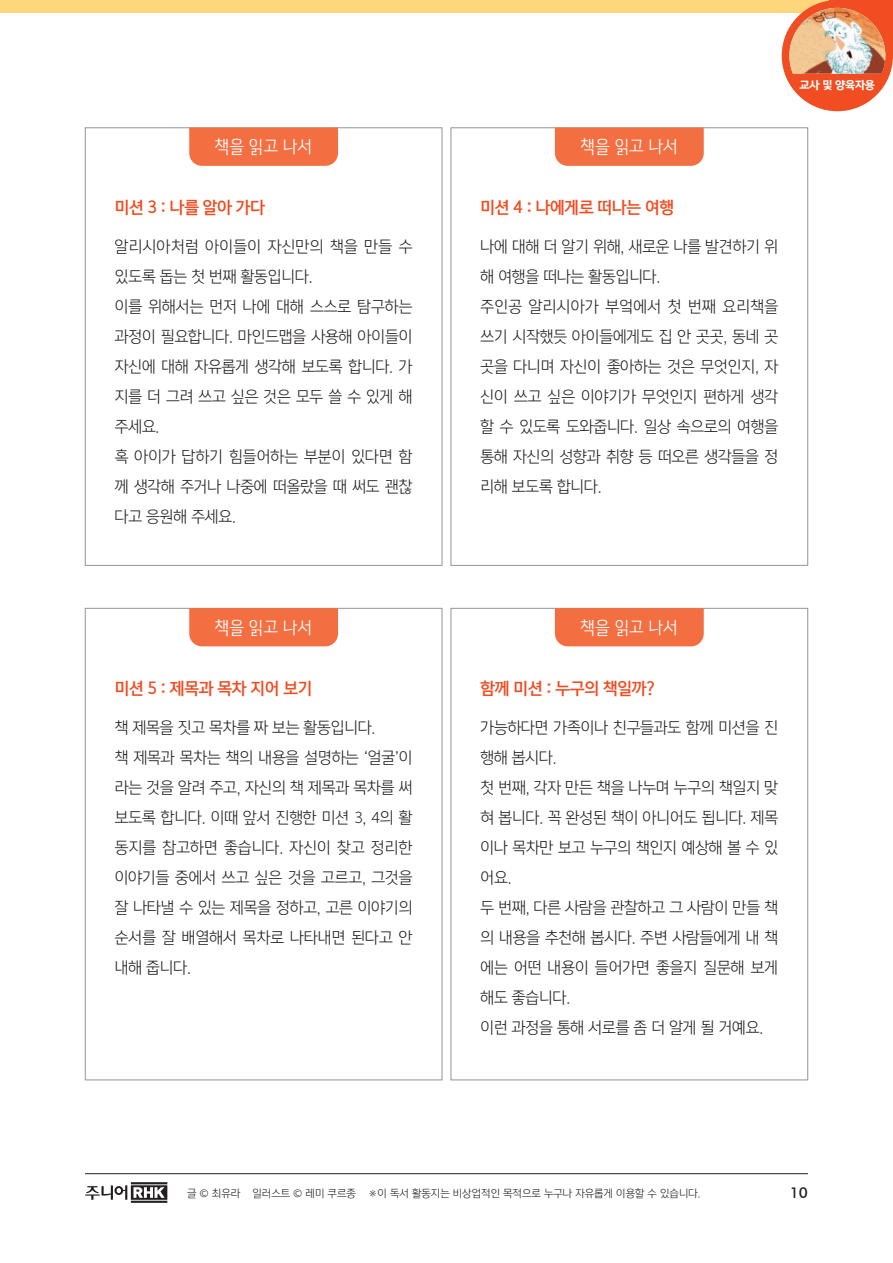
<style>
.page{position:relative;width:893px;height:1263px;background:#fff}
.page>*{position:absolute;margin:0;border:0;box-sizing:border-box;transform-origin:0 0}
.t1{font:18px "YDV Black Fit 66";color:#fff}
.t2{font:15.75px/30px "Yoon Gothic Pro 730";letter-spacing:-.01em;color:#231f20;text-align:justify}
.t3{font:15.75px "Yoon Gothic Pro 770";letter-spacing:-.025em;color:#f04d22;scale:.96 1}
.t4{font:15.75px/30px "Yoon Gothic Pro 730";letter-spacing:.02em;color:#231f20}
.t5{font:500 15px "Futura BT";color:#231f20}
.t6{font:10.5px "Yoon Gothic Pro 730";color:#231f20}
.t7{font:10.5px "Yoon Gothic Pro 780";letter-spacing:-.025em;color:#fff}
</style>
<div class="page">
<svg style="left:85px;top:1182px;width:82px;height:21px"></svg>
<hr style="left:85px;top:1173px;width:723px;height:1px;background:#231f20">
<div style="left:85px;top:608px;width:357px;height:472px;background:#fff;border:1px solid #939598"></div>
<div style="left:451px;top:608px;width:357px;height:472px;background:#fff;border:1px solid #939598"></div>
<div style="left:189px;top:608px;width:149px;height:38px;background:#f36f42"></div>
<div style="left:555px;top:608px;width:149px;height:38px;background:#f36f42"></div>
<div style="left:85px;top:128px;width:357px;height:438px;background:#fff;border:1px solid #939598"></div>
<div style="left:451px;top:128px;width:357px;height:438px;background:#fff;border:1px solid #939598"></div>
<div style="left:189px;top:128px;width:149px;height:38px;background:#f36f42"></div>
<div style="left:555px;top:128px;width:149px;height:38px;background:#f36f42"></div>
<div style="left:0;top:0;width:893px;height:13px;background:#fed77d"></div>
<div style="left:830px;top:0;width:63px;height:56px;background:#f04d22"></div>
<div style="left:782px;top:0;width:111px;height:111px;background:#f04d22;border-radius:50%"></div>
<img style="left:789px;top:8px;width:96px;height:66px">
<p class="t1" style="left:215px;top:136px;width:99px">책을 읽고 나서</p>
<p class="t1" style="left:580px;top:136px;width:99px">책을 읽고 나서</p>
<p class="t3" style="left:115px;top:196px;width:158px">미션 3 : 나를 알아 가다</p>
<p class="t4" style="left:115px;top:231px;width:299px">알리시아처럼 아이들이 자신만의 책을 만들 수 있도록 돕는 첫 번째 활동입니다.</p>
<p class="t2" style="left:115px;top:291px;width:299px">이를 위해서는 먼저 나에 대해 스스로 탐구하는 과정이 필요합니다. 마인드맵을 사용해 아이들이 자신에 대해 자유롭게 생각해 보도록 합니다. 가 지를 더 그려 쓰고 싶은 것은 모두 쓸 수 있게 해 주세요.</p>
<p class="t2" style="left:115px;top:441px;width:299px">혹 아이가 답하기 힘들어하는 부분이 있다면 함 께 생각해 주거나 나중에 떠올랐을 때 써도 괜찮 다고 응원해 주세요.</p>
<p class="t3" style="left:480px;top:196px;width:203px">미션 4 : 나에게로 떠나는 여행</p>
<p class="t2" style="left:480px;top:231px;width:299px">나에 대해 더 알기 위해, 새로운 나를 발견하기 위 해 여행을 떠나는 활동입니다.</p>
<p class="t2" style="left:480px;top:291px;width:299px">주인공 알리시아가 부엌에서 첫 번째 요리책을 쓰기 시작했듯 아이들에게도 집 안 곳곳, 동네 곳 곳을 다니며 자신이 좋아하는 것은 무엇인지, 자 신이 쓰고 싶은 이야기가 무엇인지 편하게 생각 할 수 있도록 도와줍니다. 일상 속으로의 여행을 통해 자신의 성향과 취향 등 떠오른 생각들을 정 리해 보도록 합니다.</p>
<p class="t7" style="left:800px;top:77px;width:77px">교사 및 양육자용</p>
<p class="t1" style="left:215px;top:617px;width:99px">책을 읽고 나서</p>
<p class="t1" style="left:580px;top:617px;width:99px">책을 읽고 나서</p>
<p class="t3" style="left:115px;top:677px;width:208px">미션 5 : 제목과 목차 지어 보기</p>
<p class="t2" style="left:115px;top:712px;width:262px">책 제목을 짓고 목차를 짜 보는 활동입니다.</p>
<p class="t2" style="left:115px;top:742px;width:299px">책 제목과 목차는 책의 내용을 설명하는 ‘얼굴’이 라는 것을 알려 주고, 자신의 책 제목과 목차를 써 보도록 합니다. 이때 앞서 진행한 미션 3, 4의 활 동지를 참고하면 좋습니다. 자신이 찾고 정리한 이야기들 중에서 쓰고 싶은 것을 고르고, 그것을 잘 나타낼 수 있는 제목을 정하고, 고른 이야기의 순서를 잘 배열해서 목차로 나타내면 된다고 안 내해 줍니다.</p>
<p class="t3" style="left:480px;top:677px;width:183px">함께 미션 : 누구의 책일까?</p>
<p class="t2" style="left:480px;top:712px;width:299px">가능하다면 가족이나 친구들과도 함께 미션을 진 행해 봅시다.</p>
<p class="t2" style="left:480px;top:772px;width:299px">첫 번째, 각자 만든 책을 나누며 누구의 책일지 맞 혀 봅니다. 꼭 완성된 책이 아니어도 됩니다. 제목 이나 목차만 보고 누구의 책인지 예상해 볼 수 있 어요.</p>
<p class="t2" style="left:480px;top:892px;width:299px">두 번째, 다른 사람을 관찰하고 그 사람이 만들 책 의 내용을 추천해 봅시다. 주변 사람들에게 내 책 에는 어떤 내용이 들어가면 좋을지 질문해 보게 해도 좋습니다.</p>
<p class="t2" style="left:480px;top:1012px;width:284px">이런 과정을 통해 서로를 좀 더 알게 될 거예요.</p>
<p class="t6" style="left:187px;top:1186px;width:515px">글 © 최유라 일러스트 © 레미 쿠르종 ※이 독서 활동지는 비상업적인 목적으로 누구나 자유롭게 이용할 수 있습니다.</p>
<p class="t5" style="left:790px;top:1184px;width:20px">10</p>
</div>
